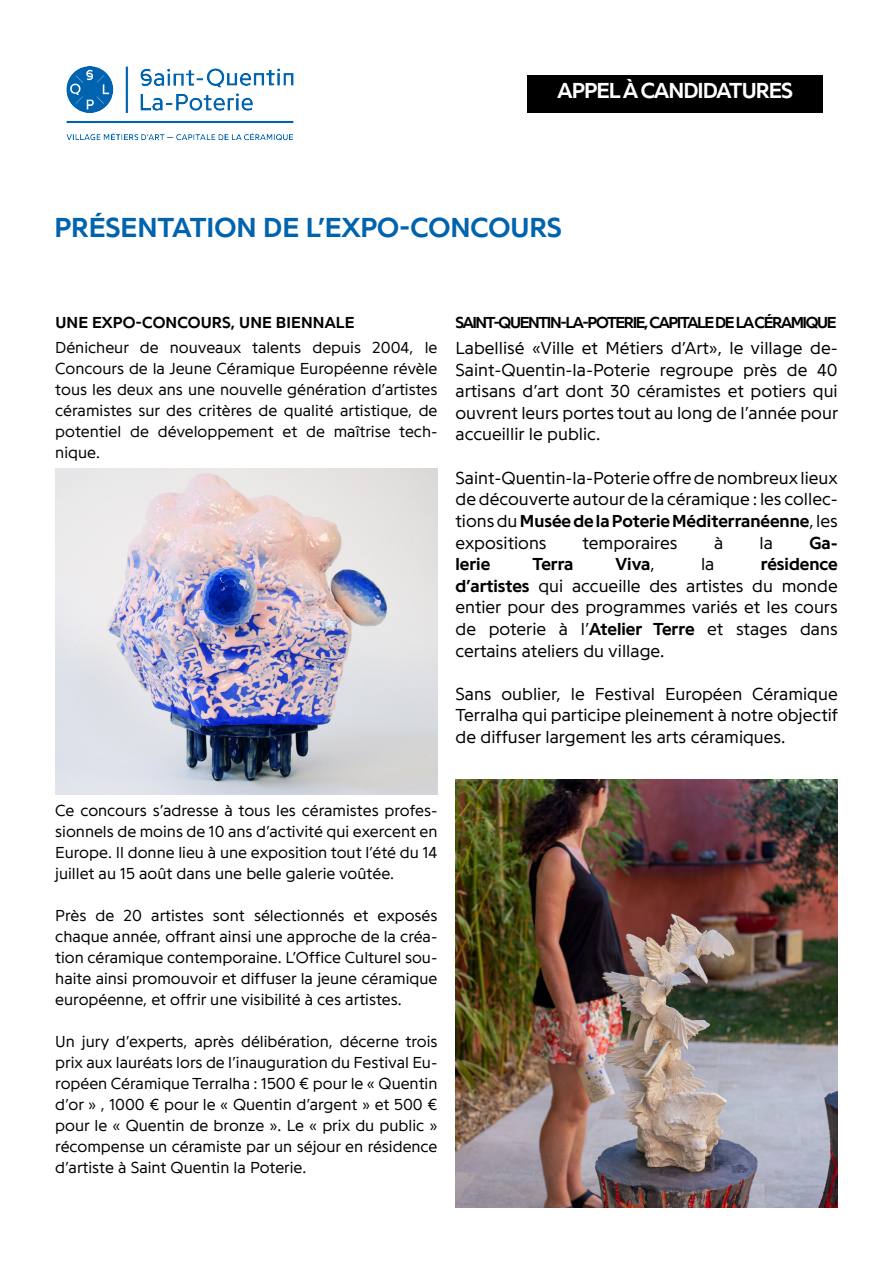
<style>
.page{position:relative;width:893px;height:1263px;background:#fff}
.page>*{position:absolute;margin:0;border:0;box-sizing:border-box;transform-origin:0 0}
.t1{font:700 28.5px "Programme";color:#0063ae}
.t2{font:700 22.5px "Programme";letter-spacing:-.04em;color:#fff}
.t3{font:300 18px/21.6px "Programme";color:#000;text-align:justify}
.t4{font:700 18px "Programme";color:#000}
.t5{font:300 16.5px/21px "Programme";color:#000;text-align:justify}
.Sous-titre{font:700 16.5px "Programme";letter-spacing:-.08em;color:#000}
.Sous-titre-2{font:700 16.5px "Programme";letter-spacing:.01em;color:#000}
.s1{font-weight:700}
.s2{font-weight:300}
</style>
<div class="page">
<img style="left:55px;top:469px;width:383px;height:325px">
<img style="left:455px;top:779px;width:383px;height:429px">
<div style="left:527px;top:75px;width:296px;height:38px;background:#000"></div>
<img style="left:66px;top:66px;width:228px;height:75px">
<p class="t2" style="left:558px;top:76px;width:237px">APPEL À CANDIDATURES</p>
<p class="t1" style="left:54px;top:210px;width:509px">PRÉSENTATION DE L’EXPO-CONCOURS</p>
<p class="Sous-titre-2" style="left:55px;top:312px;width:301px">UNE EXPO-CONCOURS, UNE BIENNALE</p>
<p class="t5" style="left:55px;top:337px;width:384px">Dénicheur de nouveaux talents depuis 2004, le Concours de la Jeune Céramique Européenne révèle tous les deux ans une nouvelle génération d’artistes céramistes sur des critères de qualité artistique, de potentiel de développement et de maîtrise tech&shy;nique.</p>
<p class="Sous-titre" style="left:456px;top:312px;width:383px">SAINT-QUENTIN-LA-POTERIE, CAPITALE DE LA CÉRAMIQUE</p>
<p class="t3" style="left:455px;top:337px;width:384px">Labellisé «Ville et Métiers d’Art», le village de-Saint-Quentin-la-Poterie regroupe près de 40 artisans d’art dont 30 céramistes et potiers qui ouvrent leurs portes tout au long de l’année pour</p>
<p class="t3" style="left:455px;top:423px;width:146px">accueillir le public.</p>
<p class="t3" style="left:455px;top:466px;width:384px">Saint-Quentin-la-Poterie offre de nombreux lieux de découverte autour de la céramique : les collec&shy;tions du <span class="s1">Musée de la Poterie Méditerranéenne</span>, les expositions</p>
<p class="t3" style="left:583px;top:531px;width:97px">temporaires</p>
<p class="t3" style="left:714px;top:531px;width:11px">à</p>
<p class="t3" style="left:760px;top:531px;width:15px">la</p>
<p class="t4" style="left:809px;top:531px;width:30px">Ga-</p>
<p class="t3" style="left:455px;top:553px;width:384px;text-indent:305px"><span class="s1">résidence d’artistes</span> qui accueille des artistes du monde entier pour des programmes variés et les cours de poterie à l’<span class="s1">Atelier Terre</span> et stages dans certains ateliers du village.</p>
<p class="t3" style="left:455px;top:682px;width:384px">Sans oublier, le Festival Européen Céramique Terralha qui participe pleinement à notre objectif de diffuser largement les arts céramiques.</p>
<p class="t4" style="left:455px;top:553px;width:36px">lerie</p>
<p class="t4" style="left:532px;top:553px;width:43px">Terra</p>
<p class="t4" style="left:616px;top:553px;width:41px">Viva<span class="s2">,</span></p>
<p class="t3" style="left:701px;top:553px;width:15px">la</p>
<p class="t5" style="left:55px;top:799px;width:384px">Ce concours s’adresse à tous les céramistes profes&shy;sionnels de moins de 10 ans d’activité qui exercent en Europe. Il donne lieu à une exposition tout l’été du 14 juillet au 15 août dans une belle galerie voûtée.</p>
<p class="t5" style="left:55px;top:904px;width:384px">Près de 20 artistes sont sélectionnés et exposés chaque année, offrant ainsi une approche de la créa&shy;tion céramique contemporaine. L’Office Culturel sou&shy;haite ainsi promouvoir et diffuser la jeune céramique européenne, et offrir une visibilité à ces artistes.</p>
<p class="t5" style="left:55px;top:1030px;width:384px">Un jury d’experts, après délibération, décerne trois prix aux lauréats lors de l’inauguration du Festival Eu&shy;ropéen Céramique Terralha : 1500 € pour le « Quentin d’or » , 1000 € pour le « Quentin d’argent » et 500 € pour le « Quentin de bronze ». Le « prix du public » récompense un céramiste par un séjour en résidence d’artiste à Saint Quentin la Poterie.</p>
</div>
